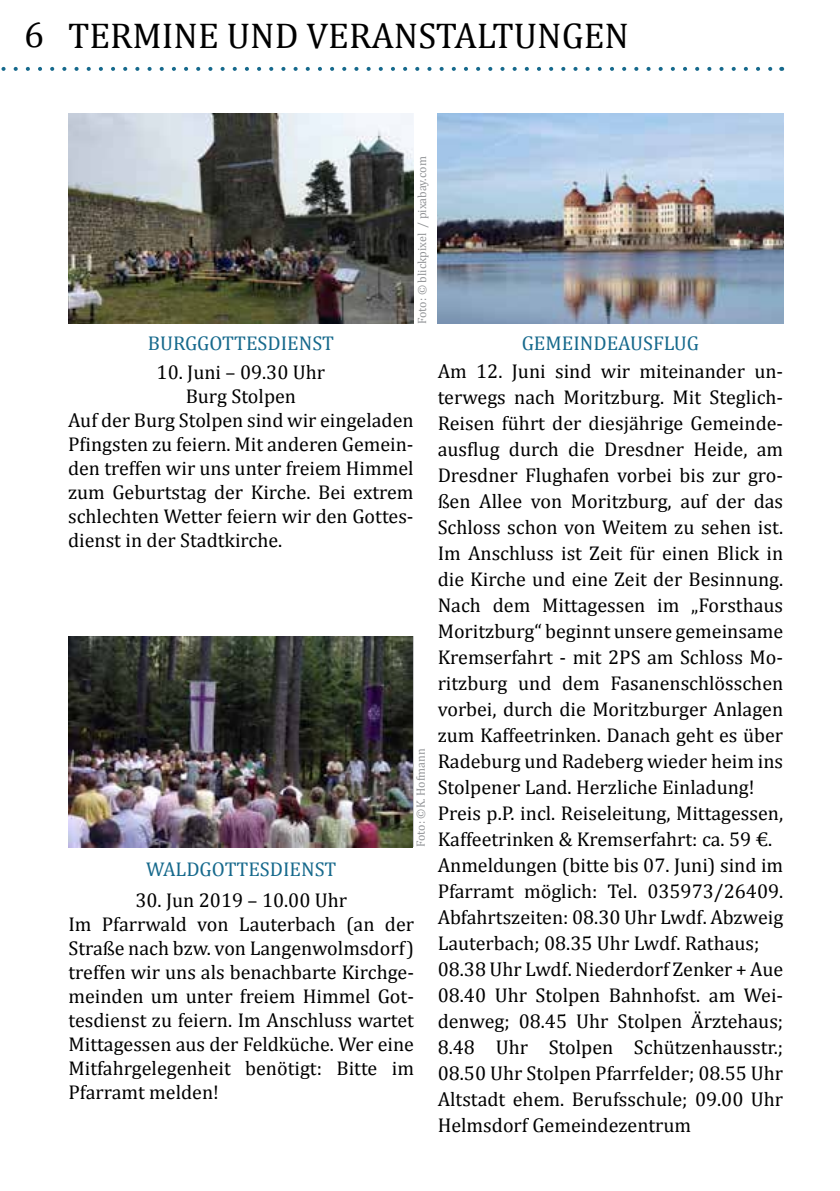
<style>
.page{position:relative;width:840px;height:1191px;background:#fff}
.page>*{position:absolute;margin:0;border:0;box-sizing:border-box;transform-origin:0 0}
.t1{font:36px "Cambria";color:#000}
.t2{font:20px/26px "Cambria";color:#000}
.t3{font:20px "Cambria";color:#16698c}
.t4{font:12px "Cambria";color:#939598}
</style>
<div class="page">
<svg style="left:1px;top:67px;width:772px;height:4px"></svg>
<img style="left:437px;top:113px;width:345px;height:211px">
<img style="left:68px;top:636px;width:344px;height:211px">
<img style="left:68px;top:114px;width:345px;height:210px">
<h1 class="t1" style="left:24px;top:14px;width:606px">6 TERMINE UND VERANSTALTUNGEN</h1>
<p class="t3" style="left:148px;top:331px;width:187px">BURGGOTTESDIENST</p>
<p class="t4" style="left:415px;top:324px;width:169px;rotate:-90deg">Foto: © blickpixel / pixabay.com</p>
<p class="t2" style="left:156px;top:359px;width:170px">10. Juni – 09.30 Uhr</p>
<p class="t2" style="left:185px;top:383px;width:112px">Burg Stolpen</p>
<p class="t2" style="left:68px;top:407px;width:347px">Auf der Burg Stolpen sind wir eingeladen</p>
<p class="t2" style="left:68px;top:431px;width:347px">Pfingsten zu feiern. Mit anderen Gemein-</p>
<p class="t2" style="left:68px;top:455px;width:347px">den treffen wir uns unter freiem Himmel</p>
<p class="t2" style="left:68px;top:479px;width:347px">zum Geburtstag der Kirche. Bei extrem</p>
<p class="t2" style="left:68px;top:503px;width:347px">schlechten Wetter feiern wir den Gottes-</p>
<p class="t2" style="left:68px;top:527px;width:216px">dienst in der Stadtkirche.</p>
<p class="t3" style="left:146px;top:857px;width:191px">WALDGOTTESDIENST</p>
<p class="t4" style="left:413px;top:847px;width:100px;rotate:-90deg">Foto: ©K. Hofmann</p>
<p class="t2" style="left:68px;top:888px;width:347px;line-height:24px;text-indent:67px">30. Jun 2019 – 10.00 Uhr<br>Im Pfarrwald von Lauterbach (an der Straße nach bzw. von Langenwolmsdorf) treffen wir uns als benachbarte Kirchge&shy;meinden um unter freiem Himmel Got&shy;tesdienst zu feiern. Im Anschluss wartet Mittagessen aus der Feldküche. Wer eine Mitfahrgelegenheit benötigt: Bitte im Pfarramt melden!</p>
<p class="t3" style="left:521px;top:331px;width:179px">GEMEINDEAUSFLUG</p>
<p class="t2" style="left:437px;top:358px;width:347px">Am 12. Juni sind wir miteinander un&shy;terwegs nach Moritzburg. Mit Steglich-Reisen führt der diesjährige Gemeinde&shy;ausflug durch die Dresdner Heide, am Dresdner Flughafen vorbei bis zur gro&shy;ßen Allee von Moritzburg, auf der das Schloss schon von Weitem zu sehen ist.<br>Im Anschluss ist Zeit für einen Blick in die Kirche und eine Zeit der Besinnung.<br>Nach dem Mittagessen im „Forsthaus Moritzburg“ beginnt unsere gemeinsame Kremserfahrt - mit 2PS am Schloss Mo&shy;ritzburg und dem Fasanenschlösschen vorbei, durch die Moritzburger Anlagen zum Kaffeetrinken. Danach geht es über Radeburg und Radeberg wieder heim ins Stolpener Land. Herzliche Einladung!<br>Preis p.P. incl. Reiseleitung, Mittagessen, Kaffeetrinken &amp; Kremserfahrt: ca. 59 €.<br>Anmeldungen (bitte bis 07. Juni) sind im Pfarramt möglich: Tel. 035973/26409.<br>Abfahrtszeiten: 08.30 Uhr Lwdf. Abzweig Lauterbach; 08.35 Uhr Lwdf. Rathaus; 08.38 Uhr Lwdf. Niederdorf Zenker + Aue 08.40 Uhr Stolpen Bahnhofst. am Wei&shy;denweg; 08.45 Uhr Stolpen Ärztehaus; 8.48 Uhr Stolpen Schützenhausstr.; 08.50 Uhr Stolpen Pfarrfelder; 08.55 Uhr Altstadt ehem. Berufsschule; 09.00 Uhr Helmsdorf Gemeindezentrum</p>
</div>
